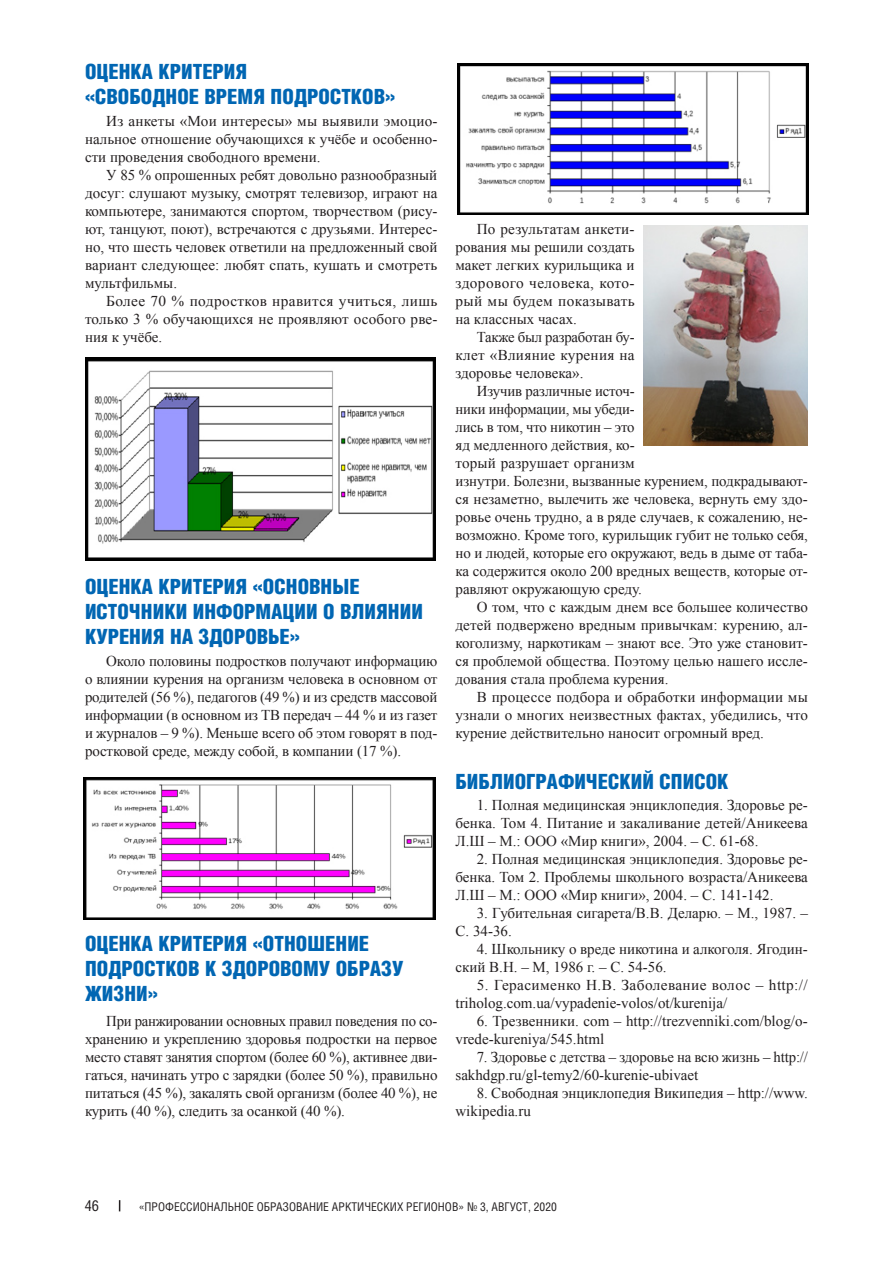
<style>
.page{position:relative;width:893px;height:1263px;background:#fff}
.page>*{position:absolute;margin:0;border:0;box-sizing:border-box;transform-origin:0 0}
.Подзаголовок{font:900 21px/25.2px "Helios Cond";color:#0166b3}
.Teкст{font:15px/18px "Times New Roman";color:#231f20;text-align:justify}
.t1{font:15px "Helios Cond C";color:#231f20}
.t2{font:12px "Helios Cond C";color:#231f20}
</style>
<div class="page">
<img style="left:85px;top:358px;width:351px;height:203px">
<img style="left:83px;top:777px;width:353px;height:143px">
<img style="left:457px;top:64px;width:352px;height:151px">
<img style="left:643px;top:225px;width:165px;height:220px">
<p class="Подзаголовок" style="left:85px;top:59px;width:312px">Оценка критерия<br>«Свободное время подростков»</p>
<p class="Teкст" style="left:85px;top:112px;width:354px;text-indent:21px">Из анкеты «Мои интересы» мы выявили эмоцио&shy;нальное отношение обучающихся к учёбе и особенно&shy;сти проведения свободного времени.</p>
<p class="Teкст" style="left:85px;top:166px;width:354px;text-indent:21px">У 85 % опрошенных ребят довольно разнообразный досуг: слушают музыку, смотрят телевизор, играют на компьютере, занимаются спортом, творчеством (рису&shy;ют, танцуют, поют), встречаются с друзьями. Интерес&shy;но, что шесть человек ответили на предложенный свой вариант следующее: любят спать, кушать и смотреть мультфильмы.</p>
<p class="Teкст" style="left:85px;top:292px;width:354px;text-indent:21px">Более 70 % подростков нравится учиться, лишь только 3 % обучающихся не проявляют особого рве&shy;ния к учёбе.</p>
<p class="Подзаголовок" style="left:85px;top:574px;width:339px">Оценка критерия «Основные источники информации о влиянии курения на здоровье»</p>
<p class="Teкст" style="left:85px;top:652px;width:354px;text-indent:21px">Около половины подростков получают информацию о влиянии курения на организм человека в основном от родителей (56 %), педагогов (49 %) и из средств массовой информации (в основном из ТВ передач – 44 % и из газет и журналов – 9 %). Меньше всего об этом говорят в под&shy;ростковой среде, между собой, в компании (17 %).</p>
<p class="Подзаголовок" style="left:85px;top:930px;width:308px">Оценка критерия «Отношение подростков к здоровому образу жизни»</p>
<p class="Teкст" style="left:85px;top:1012px;width:354px;text-indent:21px">При ранжировании основных правил поведения по со&shy;хранению и укреплению здоровья подростки на первое место ставят занятия спортом (более 60 %), активнее дви&shy;гаться, начинать утро с зарядки (более 50 %), правильно питаться (45 %), закалять свой организм (более 40 %), не курить (40 %), следить за осанкой (40 %).</p>
<p class="Teкст" style="left:455px;top:220px;width:181px;text-indent:21px">По результатам анкети&shy;рования мы решили создать макет легких курильщика и здорового человека, кото&shy;рый мы будем показывать на классных часах.</p>
<p class="Teкст" style="left:455px;top:328px;width:181px;text-indent:21px">Также был разработан бу&shy;клет «Влияние курения на здоровье человека».</p>
<p class="Teкст" style="left:455px;top:382px;width:354px;text-align:left;text-indent:21px">Изучив различные источ-<br>ники информации, мы убеди-<br>лись в том, что никотин – это<br>яд медленного действия, ко-<br>торый разрушает организм<br>изнутри. Болезни, вызванные курением, подкрадывают&shy;ся незаметно, вылечить же человека, вернуть ему здо&shy;ровье очень трудно, а в ряде случаев, к сожалению, не&shy;возможно. Кроме того, курильщик губит не только себя, но и людей, которые его окружают, ведь в дыме от таба&shy;ка содержится около 200 вредных веществ, которые от&shy;равляют окружающую среду.</p>
<p class="Teкст" style="left:455px;top:598px;width:354px;text-indent:21px">О том, что с каждым днем все большее количество детей подвержено вредным привычкам: курению, ал&shy;коголизму, наркотикам – знают все. Это уже становит&shy;ся проблемой общества. Поэтому целью нашего иссле&shy;дования стала проблема курения.</p>
<p class="Teкст" style="left:455px;top:688px;width:354px;text-indent:21px">В процессе подбора и обработки информации мы узнали о многих неизвестных фактах, убедились, что курение действительно наносит огромный вред.</p>
<p class="Подзаголовок" style="left:455px;top:768px;width:275px">БИБЛИОГРАФИЧЕСКИЙ СПИСОК</p>
<p class="Teкст" style="left:455px;top:796px;width:354px;text-indent:21px">1. Полная медицинская энциклопедия. Здоровье ре&shy;бенка. Том 4. Питание и закаливание детей/Аникеева Л.Ш – М.: ООО «Мир книги», 2004. – С. 61-68.</p>
<p class="Teкст" style="left:455px;top:850px;width:354px;text-indent:21px">2. Полная медицинская энциклопедия. Здоровье ре&shy;бенка. Том 2. Проблемы школьного возраста/Аникеева Л.Ш – М.: ООО «Мир книги», 2004. – С. 141-142.</p>
<p class="Teкст" style="left:455px;top:904px;width:354px;text-indent:21px">3. Губительная сигарета/В.В. Деларю. – М., 1987. –<br>С. 34-36.</p>
<p class="Teкст" style="left:455px;top:940px;width:354px;text-indent:21px">4. Школьнику о вреде никотина и алкоголя. Ягодин&shy;ский В.Н. – М, 1986 г. – С. 54-56.</p>
<p class="Teкст" style="left:455px;top:976px;width:354px;text-indent:21px">5. Герасименко Н.В. Заболевание волос – http:// triholog.com.ua/vypadenie-volos/ot/kurenija/</p>
<p class="Teкст" style="left:455px;top:1012px;width:354px;text-indent:21px">6. Трезвенники. com – http://trezvenniki.com/blog/o&shy;vrede-kureniya/545.html</p>
<p class="Teкст" style="left:455px;top:1048px;width:354px;text-indent:21px">7. Здоровье с детства – здоровье на всю жизнь – http:// sakhdgp.ru/gl-temy2/60-kurenie-ubivaet</p>
<p class="Teкст" style="left:455px;top:1084px;width:354px;text-indent:21px">8. Свободная энциклопедия Википедия – http://www. wikipedia.ru</p>
<p class="t1" style="left:85px;top:1197px;width:16px">46</p>
<p class="t2" style="left:139px;top:1199px;width:420px">«ПРОФЕССИОНАЛЬНОЕ ОБРАЗОВАНИЕ АРКТИЧЕСКИХ РЕГИОНОВ» № 3, АВГУСТ, 2020</p>
</div>
